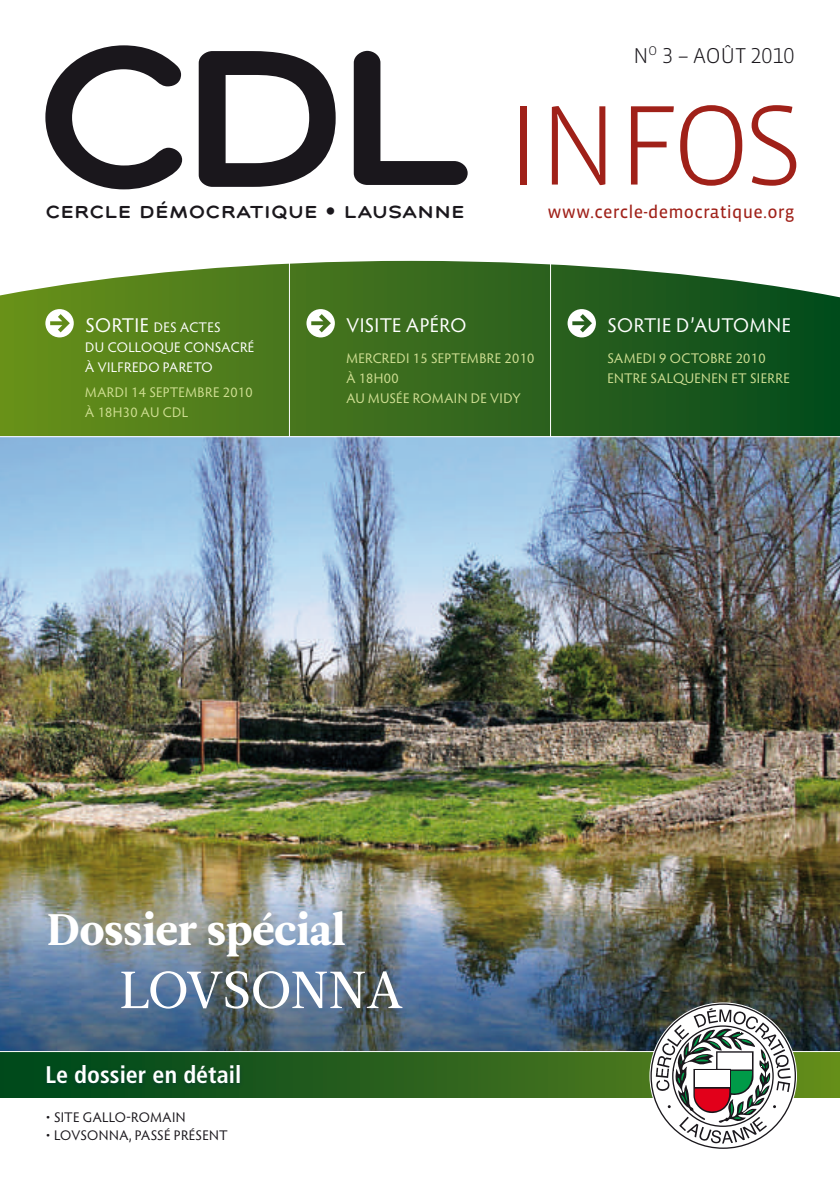
<style>
.page{position:relative;width:840px;height:1191px;background:#fff}
.page>*{position:absolute;margin:0;border:0;box-sizing:border-box;transform-origin:0 0}
.t1{font:300 116px "Vista Sans";letter-spacing:-.03em;color:#a02119}
.t2{font:52px "Leitura News Roman 2";color:#fff}
.t3{font:44px "Leitura News Roman 4";color:#fff}
.t4{font:700 condensed 24px "Frutiger";color:#fff}
.t5{font:300 22px "Vista Sans";color:#1a171c}
.t6{font:20px "Hypatia Sans Pro";letter-spacing:.02em;color:#fff}
.t7{font:700 19px "Montag";letter-spacing:.02em;color:#1a171c}
.t8{font:18px "Vista Sans Reg";letter-spacing:.01em;color:#a02119}
.t9{font:14px/20px "Hypatia Sans Pro";letter-spacing:.02em;color:#d0df93}
.t10{font:14px/20px "Hypatia Sans Pro";letter-spacing:.015em;color:#fff}
.t11{font:14px "Hypatia Sans Pro";letter-spacing:.015em;color:#1a171c}
.s1{font-family:"Vista Sans Alt"}
.s2{font-size:20px}
</style>
<div class="page">
<svg style="left:0;top:261px;width:839px;height:175px;background:#45752b"></svg>
<img style="left:0;top:437px;width:839px;height:614px">
<svg style="left:45px;top:45px;width:422px;height:144px"></svg>
<svg style="left:45px;top:309px;width:29px;height:28px"></svg>
<svg style="left:306px;top:309px;width:28px;height:28px"></svg>
<svg style="left:567px;top:309px;width:28px;height:28px"></svg>
<hr style="left:289px;top:261px;width:1px;height:176px;background:#fff">
<hr style="left:549px;top:261px;width:1px;height:176px;background:#fff">
<svg style="left:0;top:1052px;width:839px;height:45px;background:#2b621c"></svg>
<div style="left:43px;top:1063px;width:200px;height:26px;background:#084b1f"></div>
<svg style="left:649px;top:1002px;width:147px;height:147px"></svg>
<h3 class="t5" style="left:633px;top:44px;width:162px">N <sup>O</sup> <span class="s1">3</span> – AOÛT <span class="s1">2010</span></h3>
<h3 class="t7" style="left:45px;top:201px;width:420px">CERCLE DÉMOCRATIQUE • LAUSANNE</h3>
<h1 class="t1" style="left:506px;top:86px;width:297px">INFOS</h1>
<p class="t8" style="left:547px;top:203px;width:248px">www.cercle-democratique.org</p>
<p class="t10" style="left:85px;top:316px;width:170px"><span class="s2">SORTIE</span> DES ACTES<br>DU COLLOQUE CONSACRÉ<br>À VILFREDO PARETO</p>
<p class="t9" style="left:85px;top:382px;width:169px">MARDI 14 SEPTEMBRE 2010<br>À 18H30 AU CDL</p>
<h3 class="t6" style="left:346px;top:311px;width:121px">VISITE APÉRO</h3>
<p class="t9" style="left:346px;top:348px;width:189px">MERCREDI 15 SEPTEMBRE 2010<br>À 18H00<br>AU MUSÉE ROMAIN DE VIDY</p>
<h3 class="t6" style="left:607px;top:311px;width:185px">SORTIE D’AUTOMNE</h3>
<p class="t9" style="left:607px;top:348px;width:184px">SAMEDI 9 OCTOBRE 2010<br>ENTRE SALQUENEN ET SIERRE</p>
<h3 class="t3" style="left:47px;top:903px;width:299px">Dossier spécial</h3>
<h2 class="t2" style="left:119px;top:959px;width:285px">LOVSONNA</h2>
<h3 class="t4" style="left:45px;top:1060px;width:197px">Le dossier en détail</h3>
<p class="t11" style="left:45px;top:1107px;width:142px">• SITE GALLO-ROMAIN</p>
<p class="t11" style="left:45px;top:1125px;width:53px">• LOVSONN</p>
<p class="t11" style="left:119px;top:1125px;width:24px">A, PASS</p>
<p class="t11" style="left:164px;top:1125px;width:65px">É PRÉSENT</p>
</div>
